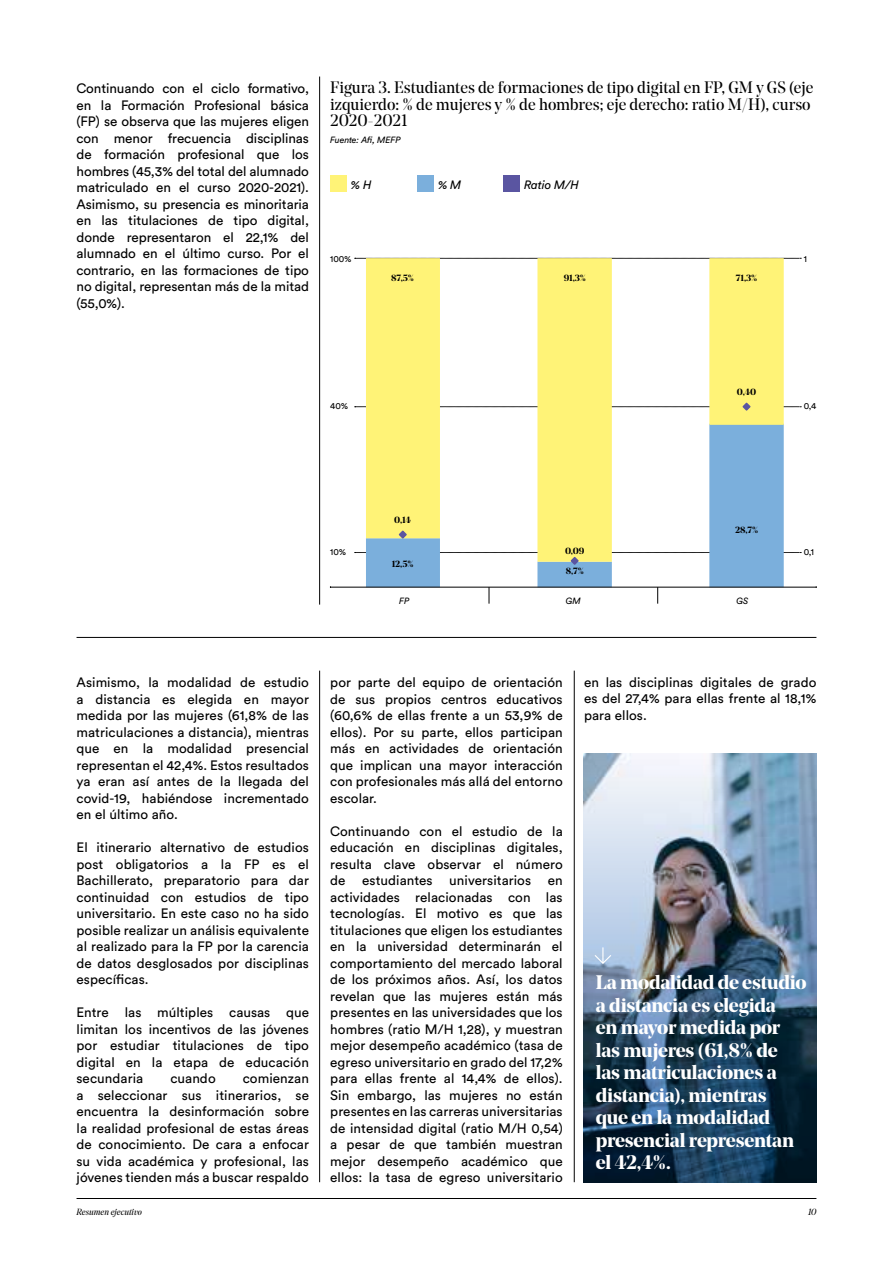
<style>
.page{position:relative;width:893px;height:1263px;background:#fff}
.page>*{position:absolute;margin:0;border:0;box-sizing:border-box;transform-origin:0 0}
.t1{font:700 19.5px/22.5px "Noe Display";letter-spacing:-.01em;color:#fff}
.t2{font:16.5px/16.5px "Noe Display";color:#000}
.t3{font:13.5px/16.5px "Circular Std";letter-spacing:.005em;color:#000;text-align:justify}
.t4{font:italic 12px "Circular Std";letter-spacing:-.01em;color:#000}
.t5{font:700 9px "Noe Display";letter-spacing:-.01em;color:#000}
.t6{font:italic 9px "Circular Std";letter-spacing:-.01em;color:#000}
.t7{font:italic 9px "Noe Display";color:#000}
.t8{font:9px "Circular Std";color:#000}
</style>
<div class="page">
<svg style="left:355px;top:258px;width:446px;height:1px"></svg>
<hr style="left:77px;top:1198px;width:739px;height:1px;background:#000">
<hr style="left:319px;top:671px;width:1px;height:511px;background:#000">
<hr style="left:319px;top:77px;width:1px;height:528px;background:#000">
<hr style="left:574px;top:671px;width:1px;height:511px;background:#000">
<hr style="left:77px;top:637px;width:739px;height:1px;background:#000">
<img style="left:584px;top:753px;width:232px;height:429px">
<svg style="left:595px;top:947px;width:16px;height:17px"></svg>
<svg style="left:366px;top:566px;width:418px;height:21px;fill:#7bafdc"></svg>
<svg style="left:366px;top:258px;width:418px;height:294px"></svg>
<hr style="left:330px;top:587px;width:486px;height:1px;background:#000">
<svg style="left:489px;top:587px;width:1px;height:17px"></svg>
<svg style="left:657px;top:587px;width:1px;height:17px"></svg>
<svg style="left:397px;top:529px;width:11px;height:11px"></svg>
<svg style="left:355px;top:552px;width:446px;height:14px"></svg>
<svg style="left:355px;top:401px;width:446px;height:11px"></svg>
<div style="left:330px;top:176px;width:17px;height:16px;background:#fff377"></div>
<div style="left:417px;top:176px;width:17px;height:16px;background:#7bafdc"></div>
<div style="left:503px;top:176px;width:17px;height:16px;background:#5a55a1"></div>
<p class="t3" style="left:77px;top:80px;width:234px">Continuando con el ciclo formativo, en la Formación Profesional básica (FP) se observa que las mujeres eligen con menor frecuencia disciplinas de formación profesional que los hombres (45,3% del total del alumnado matriculado en el curso 2020-2021).<br>Asimismo, su presencia es minoritaria en las titulaciones de tipo digital, donde representaron el 22,1% del alumnado en el último curso. Por el contrario, en las formaciones de tipo no digital, representan más de la mitad (55,0%).</p>
<p class="t2" style="left:330px;top:79px;width:485px">Figura 3. Estudiantes de formaciones de tipo digital en FP, GM y GS (eje izquierdo: % de mujeres y % de hombres; eje derecho: ratio M/H), curso<br>2020-2021</p>
<p class="t6" style="left:330px;top:134px;width:72px">Fuente: Afi, MEFP</p>
<p class="t4" style="left:351px;top:177px;width:22px">% H</p>
<p class="t4" style="left:438px;top:177px;width:25px">% M</p>
<p class="t4" style="left:524px;top:177px;width:56px">Ratio M/H</p>
<p class="t8" style="left:330px;top:254px;width:23px">100%</p>
<p class="t8" style="left:804px;top:254px;width:5px">1</p>
<p class="t5" style="left:391px;top:272px;width:24px">87,5%</p>
<p class="t5" style="left:564px;top:272px;width:24px">91,3%</p>
<p class="t5" style="left:736px;top:272px;width:23px">71,3%</p>
<p class="t5" style="left:737px;top:386px;width:21px">0,40</p>
<p class="t8" style="left:330px;top:400px;width:19px">40%</p>
<p class="t8" style="left:804px;top:400px;width:14px">0,4</p>
<p class="t5" style="left:394px;top:514px;width:18px">0,14</p>
<p class="t5" style="left:735px;top:523px;width:24px">28,7%</p>
<p class="t5" style="left:565px;top:545px;width:21px">0,09</p>
<p class="t8" style="left:330px;top:546px;width:17px">10%</p>
<p class="t8" style="left:804px;top:546px;width:12px">0,1</p>
<p class="t5" style="left:392px;top:558px;width:23px">12,5%</p>
<p class="t5" style="left:566px;top:565px;width:19px">8,7%</p>
<p class="t6" style="left:399px;top:595px;width:12px">FP</p>
<p class="t6" style="left:566px;top:595px;width:16px">GM</p>
<p class="t6" style="left:737px;top:595px;width:13px">GS</p>
<p class="t3" style="left:77px;top:674px;width:234px">Asimismo, la modalidad de estudio a distancia es elegida en mayor medida por las mujeres (61,8% de las matriculaciones a distancia), mientras que en la modalidad presencial representan el 42,4%. Estos resultados ya eran así antes de la llegada del covid-19, habiéndose incrementado en el último año.</p>
<p class="t3" style="left:77px;top:839px;width:234px">El itinerario alternativo de estudios post obligatorios a la FP es el Bachillerato, preparatorio para dar continuidad con estudios de tipo universitario. En este caso no ha sido posible realizar un análisis equivalente al realizado para la FP por la carencia de datos desglosados por disciplinas específicas.</p>
<p class="t3" style="left:77px;top:1004px;width:234px">Entre las múltiples causas que limitan los incentivos de las jóvenes por estudiar titulaciones de tipo digital en la etapa de educación secundaria</p>
<p class="t3" style="left:77px;top:1070px;width:234px;text-indent:166px">comienzan a seleccionar sus itinerarios, se encuentra la desinformación sobre la realidad profesional de estas áreas de conocimiento. De cara a enfocar su vida académica y profesional, las jóvenes tienden más a buscar respaldo</p>
<p class="t3" style="left:170px;top:1070px;width:47px">cuando</p>
<p class="t3" style="left:330px;top:674px;width:234px">por parte del equipo de orientación de sus propios centros educativos (60,6% de ellas frente a un 53,9% de ellos). Por su parte, ellos participan más en actividades de orientación que implican una mayor interacción con profesionales más allá del entorno escolar.</p>
<p class="t3" style="left:330px;top:822px;width:234px">Continuando con el estudio de la educación en disciplinas digitales, resulta clave observar el número de estudiantes universitarios en actividades relacionadas con las tecnologías. El motivo es que las titulaciones que eligen los estudiantes en la universidad determinarán el comportamiento del mercado laboral de los próximos años. Así, los datos revelan que las mujeres están más presentes en las universidades que los hombres (ratio M/H 1,28), y muestran mejor desempeño académico (tasa de egreso universitario en grado del 17,2% para ellas frente al 14,4% de ellos).<br>Sin embargo, las mujeres no están presentes en las carreras universitarias de intensidad digital (ratio M/H 0,54) a pesar de que también muestran mejor desempeño académico que ellos: la tasa de egreso universitario</p>
<p class="t3" style="left:584px;top:674px;width:234px">en las disciplinas digitales de grado es del 27,4% para ellas frente al 18,1% para ellos.</p>
<h1 class="t1" style="left:596px;top:971px;width:212px">La modalidad de estudio a distancia es elegida<br>en mayor medida por las mujeres (61,8% de las matriculaciones a distancia), mientras<br>que en la modalidad presencial representan el 42,4%.</h1>
<p class="t7" style="left:77px;top:1206px;width:67px">Resumen ejecutivo</p>
<p class="t7" style="left:808px;top:1206px;width:10px">10</p>
</div>
